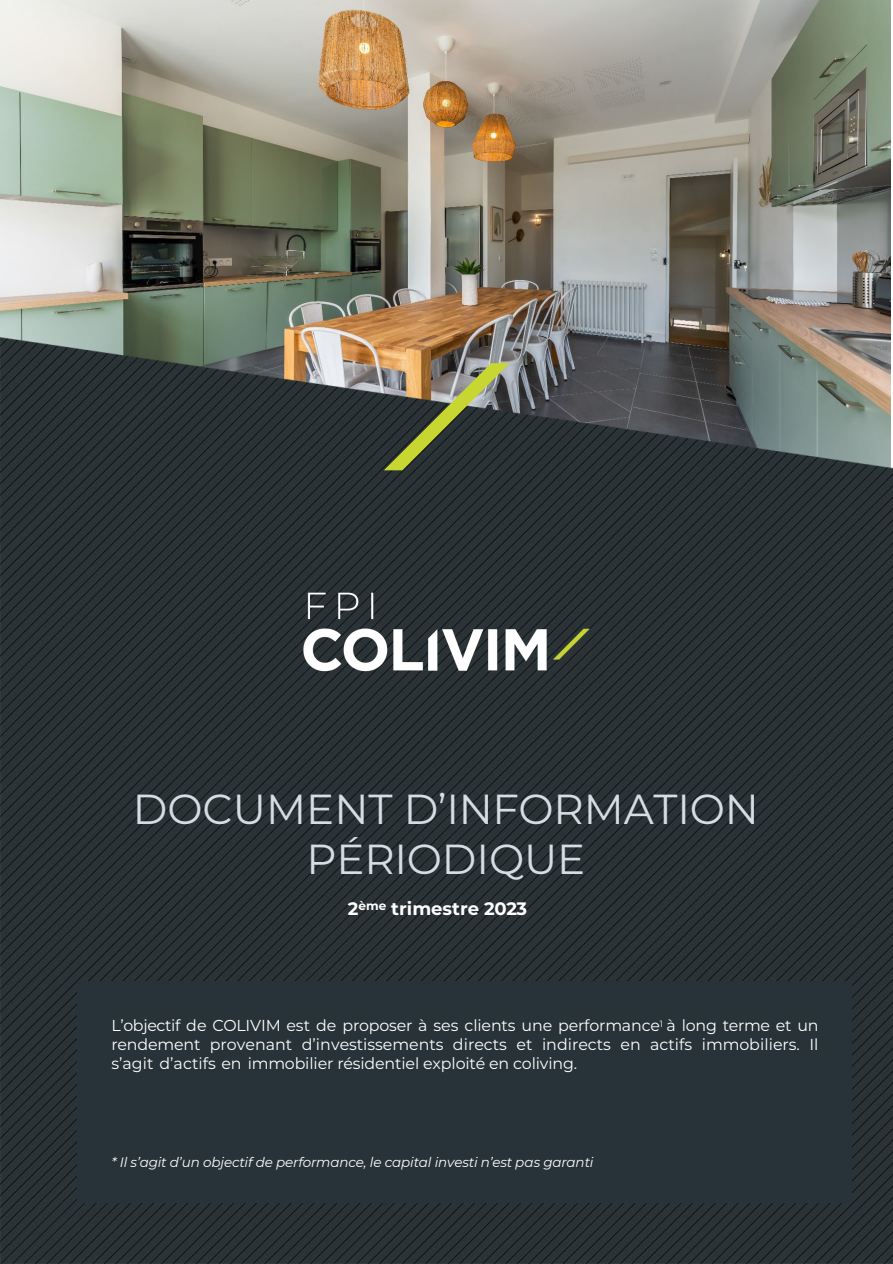
<style>
.page{position:relative;width:893px;height:1264px;background:#fff}
.page>*{position:absolute;margin:0;border:0;box-sizing:border-box;transform-origin:0 0}
.t1{font:42px/50.4px "Montserrat";letter-spacing:-.005em;color:#d4dee3;text-align:center}
.t2{font:700 18px "Montserrat";color:#fff}
.t3{font:15.9px/18.9px "Montserrat";letter-spacing:-.01em;color:#fff;text-align:justify}
.t4{font:italic 13.5px "Montserrat";letter-spacing:-.015em;color:#fff}
</style>
<div class="page">
<img style="left:0;top:0;width:890px;height:325px">
<img style="left:0;top:325px;width:892px;height:937px">
<div style="left:77px;top:981px;width:774px;height:220px;background:#273338"></div>
<svg style="left:384px;top:363px;width:125px;height:107px;background:#616449"></svg>
<img style="left:297px;top:585px;width:299px;height:93px">
<p class="t1" style="left:133px;top:782px;width:627px">DOCUMENT D’INFORMATION<br>PÉRIODIQUE</p>
<p class="t2" style="left:348px;top:895px;width:181px">2<sup>ème</sup> trimestre 2023</p>
<p class="t3" style="left:111px;top:1015px;width:708px">L’objectif de COLIVIM est de proposer à ses clients une performance<sup>1</sup> à long terme et un rendement provenant d’investissements directs et indirects en actifs immobiliers. Il s’agit d’actifs en immobilier résidentiel exploité en coliving.</p>
<p class="t4" style="left:111px;top:1152px;width:483px">* Il s’agit d’un objectif de performance, le capital investi n’est pas garanti</p>
</div>
